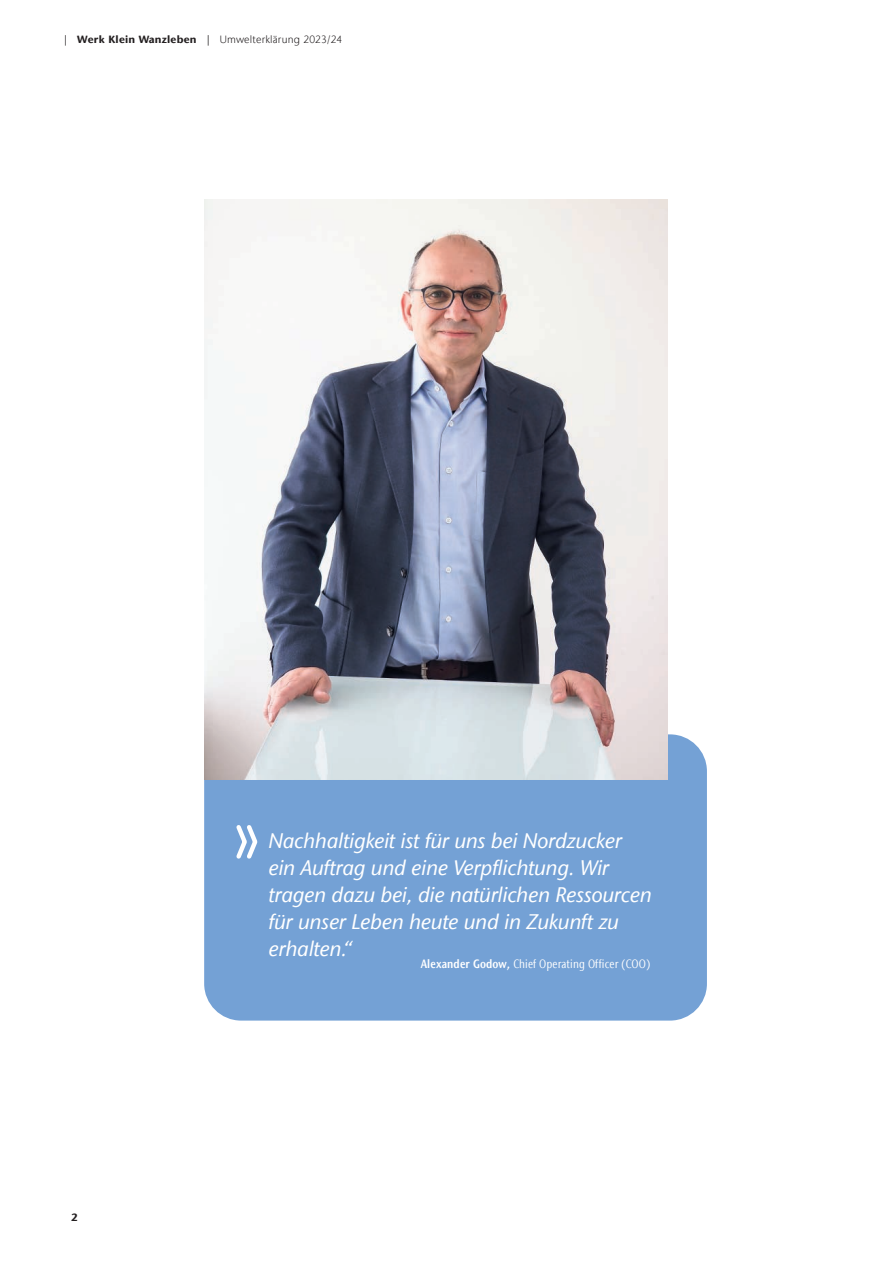
<style>
.page{position:relative;width:893px;height:1263px;background:#fff}
.page>*{position:absolute;margin:0;border:0;box-sizing:border-box;transform-origin:0 0}
.t1{font:italic 500 21px/27px "Stone Sans IIITC Com";color:#fff}
.t2{font:condensed 12px "Stone Sans IIITC Com";letter-spacing:.01em;color:#fff}
.t3{font:300 10.5px "Stone Sans IIITC Com";letter-spacing:.02em;color:#231f20}
.t4{font:700 10.5px "Stone Sans IIITC Com";color:#231f20}
.s1{font-weight:500}
.s2{font-weight:700}
.s3{font-weight:600}
</style>
<div class="page">
<div style="left:204px;top:734px;width:503px;height:286px;background:#74a1d5;border-radius:37px"></div>
<img style="left:204px;top:200px;width:463px;height:579px">
<svg style="left:236px;top:825px;width:22px;height:34px"></svg>
<p class="t3" style="left:64px;top:32px;width:280px"><span class="s1">|</span> <span class="s2">Werk Klein Wanzleben</span> <span class="s1">|</span> Umwelterklärung 2023/24</p>
<p class="t4" style="left:71px;top:1210px;width:8px">2</p>
<p class="t1" style="left:269px;top:827px;width:385px">Nachhaltigkeit ist für uns bei Nordzucker ein Auftrag und eine Verpflichtung. Wir tragen dazu bei, die natürlichen Ressourcen für unser Leben heute und in Zukunft zu erhalten.“</p>
<p class="t2" style="left:421px;top:956px;width:231px"><span class="s3">Alexander Godow,</span> Chief Operating Officer (COO)</p>
</div>
